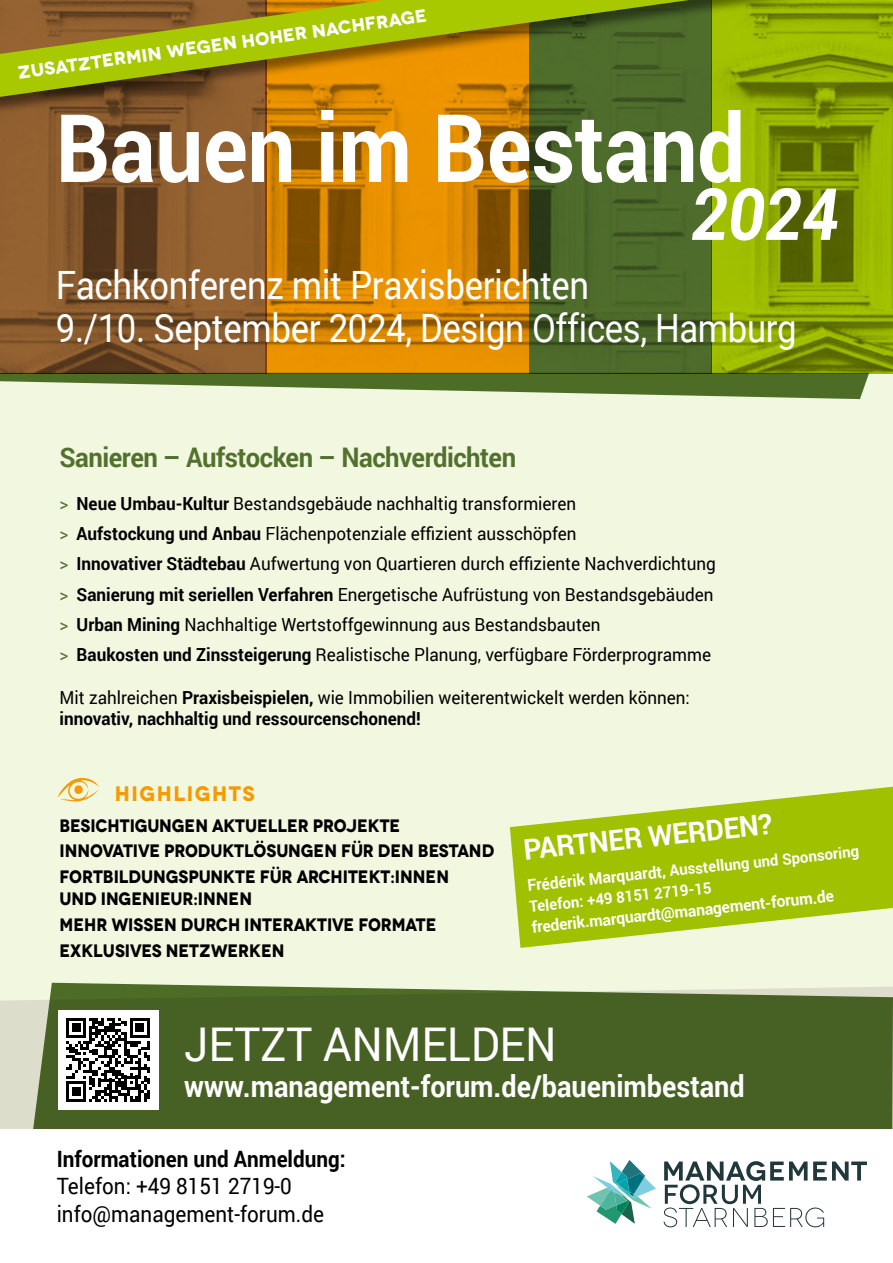
<style>
.page{position:relative;width:893px;height:1263px;background:#fff}
.page>*{position:absolute;margin:0;border:0;box-sizing:border-box;transform-origin:0 0}
.t1{font:700 94.5px "Roboto";letter-spacing:-.005em;color:#fff;scale:.9 1}
.t2{font:700 72px "Roboto";color:#fff;scale:.9 1}
.t3{font:46.5px "Roboto";letter-spacing:-.005em;color:#fff;scale:.95 1}
.t4{font:39px/42.9px "Roboto";letter-spacing:-.01em;color:#fff;scale:.89 1}
.t5{font:700 30px "Roboto";color:#fff;scale:.9 1}
.t6{font:700 28.5px "Roboto";color:#fff}
.t7{font:700 27px "Roboto";letter-spacing:-.02em;color:#52712d;scale:.95 1}
.t8{font:22.5px/28.8px "Roboto";color:#000;scale:.92 1}
.t9{font:700 22.5px "Roboto";color:#000;scale:.92 1}
.t10{font:700 21px "Novecentowide";letter-spacing:.08em;color:#f69a00;scale:.95 1}
.t11{font:18px/30.2px "Roboto";color:#000;scale:.95 1}
.t12{font:700 18px/25.8px "Novecentowide";color:#000;scale:.9 1}
.t13{font:700 18px/21.6px "Roboto";color:#000;scale:.95 1}
.t14{font:700 18px "Novecentowide";color:#fff}
.t15{font:700 16.2px "Roboto";color:#fff}
.t16{font:700 15.45px/21px "Roboto";color:#fff}
.s1{color:#52712d}
.s2{font-weight:700}
.s3{font-weight:400}
.s4{font-size:16.2px}
</style>
<div class="page">
<svg style="left:266px;top:123px;width:263px;height:250px;background:#c67b00"></svg>
<svg style="left:529px;top:123px;width:182px;height:250px;background:#486427"></svg>
<svg style="left:711px;top:0;width:182px;height:374px;background:#849e00"></svg>
<svg style="left:0;top:123px;width:266px;height:250px;background:#82552a"></svg>
<div style="left:0;top:374px;width:893px;height:629px;background:#f2f7e0"></div>
<svg style="left:510px;top:786px;width:383px;height:162px;fill:#9fc100"></svg>
<svg style="left:58px;top:777px;width:41px;height:25px"></svg>
<svg style="left:0;top:373px;width:869px;height:26px"></svg>
<div style="left:0;top:1000px;width:33px;height:129px;background:#ddc"></div>
<svg style="left:33px;top:983px;width:860px;height:146px;background:#516a2f"></svg>
<div style="left:58px;top:1010px;width:100px;height:99px;background:#fff"></div>
<svg style="left:66px;top:1018px;width:84px;height:84px"></svg>
<svg style="left:664px;top:1161px;width:203px;height:66px"></svg>
<svg style="left:587px;top:1160px;width:69px;height:64px"></svg>
<div style="left:0;top:0;width:841px;height:123px;background:#000;opacity:.45"></div>
<svg style="left:0;top:0;width:689px;height:97px;background:#948910"></svg>
<p class="t14" style="left:17px;top:62px;width:414px;rotate:-8deg">ZUSATZTERMIN WEGEN HOHER NACHFRAGE</p>
<h1 class="t1" style="left:56px;top:82px;width:768px">Bauen im Bestand</h1>
<h2 class="t2" style="left:689px;top:163px;width:179px">2024</h2>
<h3 class="t4" style="left:56px;top:262px;width:834px">Fachkonferenz mit Praxisberichten<br>9./10. September 2024, Design Offices, Hamburg</h3>
<h3 class="t7" style="left:60px;top:439px;width:482px">Sanieren – Aufstocken – Nachverdichten</h3>
<p class="t11" style="left:60px;top:488px;width:692px"><span class="s1">&gt;</span> <span class="s2">Neue Umbau-Kultur</span> Bestandsgebäude nachhaltig transformieren<br><span class="s1">&gt;</span> <span class="s2">Aufstockung und Anbau</span> Flächenpotenziale effizient ausschöpfen<br><span class="s1">&gt;</span> <span class="s2">Innovativer Städtebau</span> Aufwertung von Quartieren durch effiziente Nachverdichtung <span class="s1">&gt;</span> <span class="s2">Sanierung mit seriellen Verfahren</span> Energetische Aufrüstung von Bestandsgebäuden <span class="s1">&gt;</span> <span class="s2">Urban Mining</span> Nachhaltige Wertstoffgewinnung aus Bestandsbauten<br><span class="s1">&gt;</span> <span class="s2">Baukosten und Zinssteigerung</span> Realistische Planung, verfügbare Förderprogramme</p>
<p class="t13" style="left:60px;top:686px;width:665px"><span class="s3">Mit zahlreichen</span> Praxisbeispielen, <span class="s3">wie Immobilien weiterentwickelt werden können: </span>innovativ, nachhaltig und ressourcenschonend!</p>
<p class="t10" style="left:115px;top:781px;width:149px">HIGHLIGHTS</p>
<p class="t12" style="left:60px;top:812px;width:485px">BESICHTIGUNGEN AKTUELLER PROJEKTE<br>INNOVATIVE PRODUKTLÖSUNGEN FÜR DEN BESTAND<br>FORTBILDUNGSPUNKTE FÜR ARCHITEKT:INNEN</p>
<p class="t12" style="left:60px;top:886px;width:420px">UND INGENIEUR:INNEN<br>MEHR WISSEN DURCH INTERAKTIVE FORMATE<br>EXKLUSIVES NETZWERKEN</p>
<h3 class="t6" style="left:521px;top:830px;width:251px;rotate:-6deg">PARTNER WERDEN?</h3>
<p class="t16" style="left:526px;top:875px;width:335px;rotate:-6deg"><span class="s4">Frédérik Marquardt</span>, Ausstellung und Sponsoring<br>Telefon: +49 8151 2719-15</p>
<p class="t15" style="left:531px;top:916px;width:305px;rotate:-6deg">frederik.marquardt@management-forum.de</p>
<h3 class="t3" style="left:184px;top:1012px;width:394px">JETZT ANMELDEN</h3>
<h3 class="t5" style="left:184px;top:1065px;width:624px">www.management-forum.de/bauenimbestand</h3>
<p class="t9" style="left:57px;top:1143px;width:316px">Informationen und Anmeldung:</p>
<p class="t8" style="left:57px;top:1170px;width:292px">Telefon: +49 8151 2719-0 info@management-forum.de</p>
</div>
